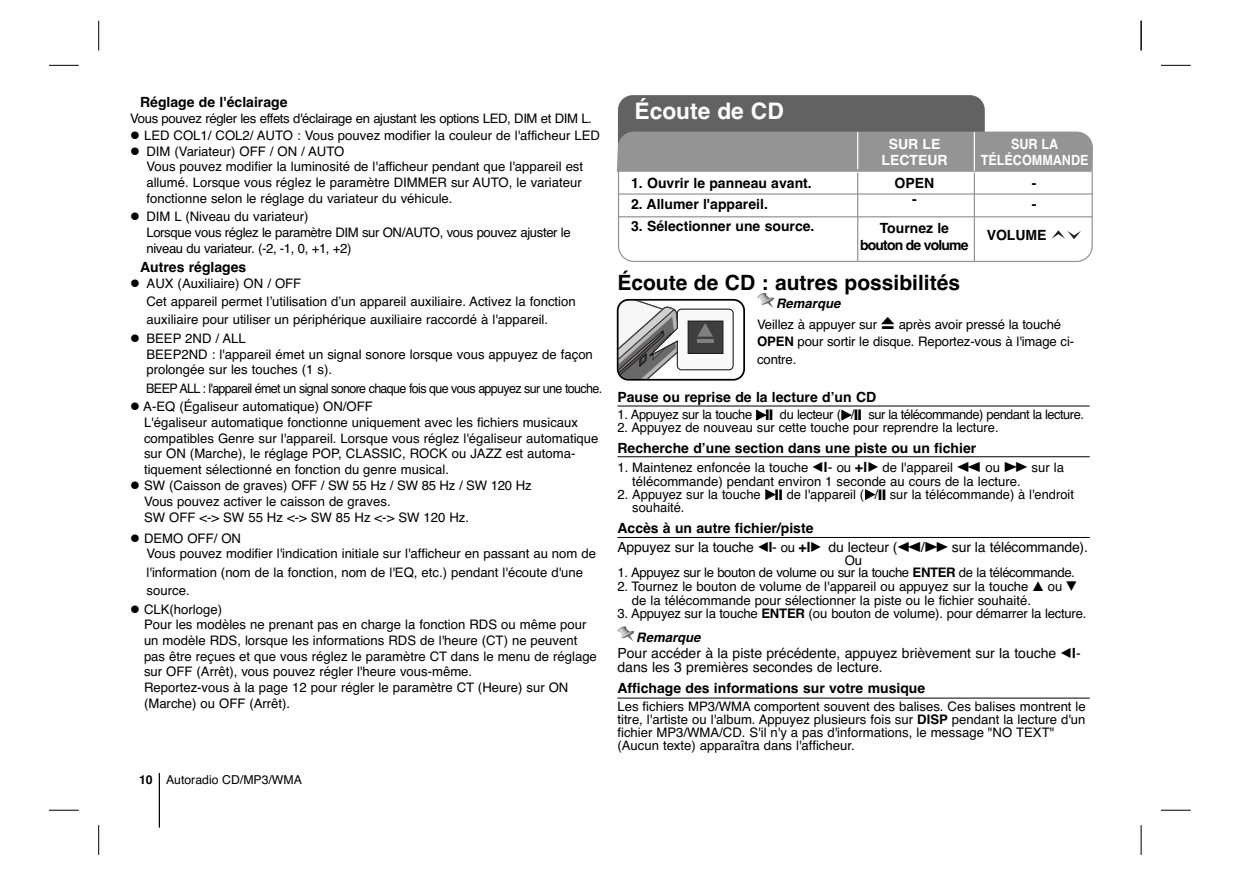
<style>
.page{position:relative;width:1241px;height:874px;background:#fff}
.page>*{position:absolute;margin:0;border:0;box-sizing:border-box;transform-origin:0 0}
.t1{font:700 22.75px "Helvetica";color:#fff}
.t2{font:700 21px "Helvetica";color:#000}
.t3{font:700 14px/16.8px "Helvetica";color:#000;text-align:center}
.t4{font:14px/18.7px "Helvetica";color:#000}
.t5{font:700 14px/16.8px "Helvetica";letter-spacing:-.06em;color:#000;text-align:center}
.t6{font:700 14px/15.8px "Helvetica";color:#fff;text-align:center;scale:.9 1}
.t7{font:700 14px/15.8px "Helvetica";color:#fff;text-align:center}
.t8{font:13.12px/15.8px "Helvetica";color:#000}
.t9{font:13.12px/15.6px "Helvetica";letter-spacing:-.03em;color:#000}
.t10{font:13.12px/18.7px "Helvetica";letter-spacing:-.05em;color:#000;scale:.95 1}
.t11{font:13.12px "Helvetica";letter-spacing:-.04em;color:#000}
.t12{font:12.25px "Helvetica";color:#000}
.s1{font-weight:700}
.s2{font-weight:700;font-style:italic}
.s3{font-family:"Sony PS Common";font-size:15.75px}
.s4{font-family:"Sony PS Common"}
.s5{font-family:"Sony PS Common";font-size:14px}
.s6{font-size:14px}
.s7{font-weight:700;font-size:14px}
.s8{font-size:13.12px}
</style>
<div class="page">
<svg style="left:98px;top:21px;width:1px;height:29px"></svg>
<hr style="left:49px;top:65px;width:30px;height:1px;background:#000">
<hr style="left:49px;top:809px;width:30px;height:1px;background:#000">
<hr style="left:98px;top:824px;width:1px;height:30px;background:#000">
<hr style="left:1160px;top:65px;width:30px;height:1px;background:#000">
<hr style="left:1140px;top:824px;width:1px;height:30px;background:#000">
<hr style="left:1160px;top:809px;width:30px;height:1px;background:#000">
<hr style="left:159px;top:772px;width:1px;height:55px;background:#000">
<hr style="left:617px;top:405px;width:472px;height:1px;background:#000">
<hr style="left:617px;top:456px;width:472px;height:1px;background:#000">
<hr style="left:617px;top:537px;width:472px;height:1px;background:#000">
<hr style="left:617px;top:697px;width:472px;height:1px;background:#000">
<img style="left:617px;top:626px;width:17px;height:16px">
<img style="left:757px;top:293px;width:17px;height:16px">
<svg style="left:1140px;top:21px;width:1px;height:29px"></svg>
<svg style="left:618px;top:172px;width:474px;height:90px"></svg>
<svg style="left:616px;top:95px;width:476px;height:77px;background:#8e8e8e"></svg>
<hr style="left:618px;top:193px;width:474px;height:1px;background:#949494">
<hr style="left:618px;top:216px;width:474px;height:1px;background:#949494">
<svg style="left:1051px;top:230px;width:29px;height:9px"></svg>
<hr style="left:857px;top:173px;width:1px;height:88px;background:#949494">
<hr style="left:857px;top:132px;width:1px;height:37px;background:#fff">
<hr style="left:973px;top:173px;width:1px;height:88px;background:#949494">
<hr style="left:973px;top:132px;width:1px;height:39px;background:#fff">
<svg style="left:616px;top:299px;width:129px;height:81px"></svg>
<p class="t3" style="left:140px;top:95px;width:149px">Réglage de l'éclairage</p>
<p class="t8" style="left:144px;top:112px;width:457px;text-indent:-14px">Vous pouvez régler les effets d'éclairage en ajustant les options LED, DIM et DIM L.<br>LED COL1/ COL2/ AUTO : Vous pouvez modifier la couleur de l'afficheur LED DIM (Variateur) OFF / ON / AUTO<br>Vous pouvez modifier la luminosité de l'afficheur pendant que l'appareil est allumé. Lorsque vous réglez le paramètre DIMMER sur AUTO, le variateur fonctionne selon le réglage du variateur du véhicule.</p>
<p class="t9" style="left:146px;top:210px;width:426px">DIM L (Niveau du variateur)<br>Lorsque vous réglez le paramètre DIM sur ON/AUTO, vous pouvez ajuster le niveau du variateur. (-2, -1, 0, +1, +2)</p>
<p class="t3" style="left:140px;top:259px;width:108px">Autres réglages</p>
<p class="t8" style="left:146px;top:275px;width:431px;line-height:18.4px">AUX (Auxiliaire) ON / OFF<br>Cet appareil permet l’utilisation d’un appareil auxiliaire. Activez la fonction auxiliaire pour utiliser un périphérique auxiliaire raccordé à l'appareil.<br>BEEP 2ND / ALL</p>
<p class="t8" style="left:146px;top:347px;width:448px">BEEP2ND : l'appareil émet un signal sonore lorsque vous appuyez de façon prolongée sur les touches (1 s).</p>
<p class="t10" style="left:143px;top:379px;width:484px">BEEP ALL : l'appareil émet un signal sonore chaque fois que vous appuyez sur une touche.<br>A-EQ (Égaliseur automatique) ON/OFF</p>
<p class="t8" style="left:144px;top:415px;width:456px">L'égaliseur automatique fonctionne uniquement avec les fichiers musicaux compatibles Genre sur l'appareil. Lorsque vous réglez l'égaliseur automatique sur ON (Marche), le réglage POP, CLASSIC, ROCK ou JAZZ est automa&shy;tiquement sélectionné en fonction du genre musical.<br>SW (Caisson de graves) OFF / SW 55 Hz / SW 85 Hz / SW 120 Hz<br>Vous pouvez activer le caisson de graves.<br>SW OFF &lt;-&gt; SW 55 Hz &lt;-&gt; SW 85 Hz &lt;-&gt; SW 120 Hz.</p>
<p class="t8" style="left:144px;top:531px;width:453px">DEMO OFF/ ON<br>Vous pouvez modifier l'indication initiale sur l'afficheur en passant au nom de</p>
<p class="t8" style="left:144px;top:563px;width:440px;line-height:18.6px">l'information (nom de la fonction, nom de l'EQ, etc.) pendant l'écoute d'une source.<br>CLK(horloge)</p>
<p class="t8" style="left:144px;top:617px;width:454px">Pour les modèles ne prenant pas en charge la fonction RDS ou même pour un modèle RDS, lorsque les informations RDS de l'heure (CT) ne peuvent pas être reçues et que vous réglez le paramètre CT dans le menu de réglage sur OFF (Arrêt), vous pouvez régler l'heure vous-même.<br>Reportez-vous à la page 12 pour régler le paramètre CT (Heure) sur ON (Marche) ou OFF (Arrêt).</p>
<p class="t12" style="left:139px;top:774px;width:164px"><span class="s1">10</span> Autoradio CD/MP3/WMA</p>
<h1 class="t1" style="left:634px;top:103px;width:151px">Écoute de CD</h1>
<p class="t3" style="left:631px;top:175px;width:182px">1. Ouvrir le panneau avant.</p>
<p class="t3" style="left:631px;top:197px;width:138px">2. Allumer l'appareil.</p>
<p class="t3" style="left:631px;top:219px;width:185px">3. Sélectionner une source.</p>
<p class="t7" style="left:881px;top:138px;width:68px">SUR LE<br>LECTEUR</p>
<p class="t6" style="left:980px;top:138px;width:121px">SUR LA<br>TÉLÉCOMMANDE</p>
<p class="t3" style="left:894px;top:175px;width:41px">OPEN -</p>
<p class="t5" style="left:860px;top:221px;width:110px">Tournez le bouton de volume</p>
<p class="t3" style="left:1031px;top:173px;width:6px;line-height:21.7px;text-align:left">- -</p>
<p class="t3" style="left:986px;top:228px;width:61px">VOLUME</p>
<h2 class="t2" style="left:617px;top:275px;width:344px">Écoute de CD : autres possibilités</h2>
<p class="t8" style="left:757px;top:295px;width:305px;line-height:20.3px;text-indent:19px"><span class="s2">Remarque<br></span>Veillez à appuyer sur <span class="s3">Z</span> après avoir pressé la touché</p>
<p class="t8" style="left:757px;top:334px;width:318px;line-height:17.7px"><span class="s1">OPEN</span> pour sortir le disque. Reportez-vous à l'image ci&shy;contre.</p>
<p class="t3" style="left:617px;top:389px;width:260px">Pause ou reprise de la lecture d’un CD</p>
<p class="t11" style="left:617px;top:409px;width:468px">1. Appuyez sur la touche <span class="s4">B[]</span> du lecteur (<span class="s4">B</span>/<span class="s4">[]</span> sur la télécommande) pendant la lecture.</p>
<p class="t8" style="left:617px;top:420px;width:382px">2. Appuyez de nouveau sur cette touche pour reprendre la lecture.</p>
<p class="t3" style="left:617px;top:441px;width:360px">Recherche d’une section dans une piste ou un fichier</p>
<p class="t8" style="left:632px;top:461px;width:433px;line-height:13.8px;text-indent:-15px">1. Maintenez enfoncée la touche <span class="s5">B?</span><span class="s6">-</span> ou <span class="s7">+</span><span class="s5">?B</span> de l'appareil <span class="s5">M</span> ou <span class="s5">M</span> sur la télécommande) pendant environ 1 seconde au cours de la lecture.</p>
<p class="t8" style="left:632px;top:489px;width:443px;line-height:12.8px;text-indent:-15px">2. Appuyez sur la touche <span class="s4">B[]</span> de l'appareil (<span class="s4">B</span>/<span class="s4">[]</span> sur la télécommande) à l'endroit souhaité.</p>
<p class="t4" style="left:617px;top:519px;width:472px"><span class="s1">Accès à un autre fichier/piste<br></span>Appuyez sur la touche <span class="s4">B?</span>- <span class="s8">ou</span> <span class="s1">+</span><span class="s4">?B</span> du lecteur (<span class="s4">M</span>/<span class="s4">M</span> sur la télécommande).</p>
<p class="t8" style="left:844px;top:553px;width:19px">Ou</p>
<p class="t9" style="left:617px;top:566px;width:459px">1. Appuyez sur le bouton de volume ou sur la touche <span class="s1">ENTER</span> de la télécommande.</p>
<p class="t8" style="left:631px;top:580px;width:446px;line-height:13.8px;text-indent:-14px">2. Tournez le bouton de volume de l'appareil ou appuyez sur la touche <span class="s5">V</span> ou <span class="s5">V </span>de la télécommande pour sélectionner la piste ou le fichier souhaité.</p>
<p class="t8" style="left:636px;top:602px;width:451px;line-height:24px;text-indent:-19px">3. Appuyez sur la touche <span class="s1">ENTER</span> (ou bouton de volume). pour démarrer la lecture.<br><span class="s2">Remarque</span></p>
<p class="t4" style="left:617px;top:647px;width:464px;line-height:13.8px">Pour accéder à la piste précédente, appuyez brièvement sur la touche <span class="s4">B?</span>- dans les 3 premières secondes de lecture.</p>
<p class="t3" style="left:617px;top:681px;width:309px">Affichage des informations sur votre musique</p>
<p class="t8" style="left:617px;top:701px;width:470px;line-height:12.8px">Les fichiers MP3/WMA comportent souvent des balises. Ces balises montrent le titre, l'artiste ou l'album. Appuyez plusieurs fois sur <span class="s1">DISP</span> pendant la lecture d'un fichier MP3/WMA/CD. S'il n'y a pas d'informations, le message "NO TEXT" (Aucun texte) apparaîtra dans l'afficheur.</p>
</div>
